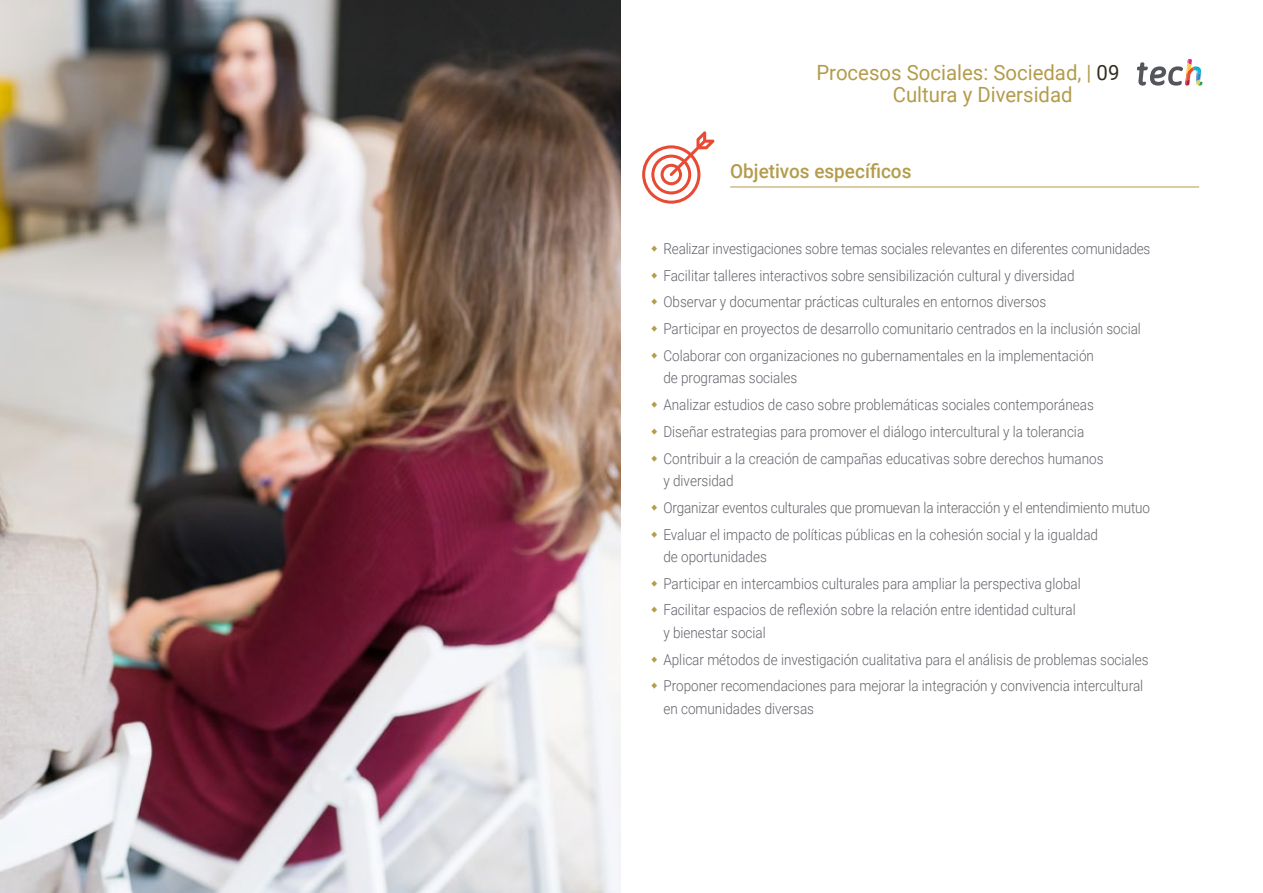
<style>
.page{position:relative;width:1263px;height:893px;background:#fff}
.page>*{position:absolute;margin:0;border:0;box-sizing:border-box;transform-origin:0 0}
.t1{font:21px/22.5px "Roboto";color:#b49c4b}
.t2{font:500 19.5px "Roboto";color:#b49c4b}
.t3{font:300 15px/26.7px "Roboto";color:#61646a;scale:.9 1}
.s1{color:#312e20}
</style>
<div class="page">
<img style="left:0;top:0;width:621px;height:893px">
<hr style="left:730px;top:187px;width:469px;height:1px;background:#b49c4b">
<svg style="left:642px;top:131px;width:72px;height:73px"></svg>
<svg style="left:1137px;top:59px;width:65px;height:27px"></svg>
<h1 class="t1" style="left:893px;top:60px;width:228px;text-indent:-76px">Procesos Sociales: Sociedad, | <span class="s1">09<br></span>Cultura y Diversidad</h1>
<h2 class="t2" style="left:730px;top:158px;width:183px">Objetivos específicos</h2>
<p class="t3" style="left:663px;top:235px;width:543px">Realizar investigaciones sobre temas sociales relevantes en diferentes comunidades Facilitar talleres interactivos sobre sensibilización cultural y diversidad<br>Observar y documentar prácticas culturales en entornos diversos<br>Participar en proyectos de desarrollo comunitario centrados en la inclusión social Colaborar con organizaciones no gubernamentales en la implementación</p>
<p class="t3" style="left:663px;top:364px;width:491px">de programas sociales<br>Analizar estudios de caso sobre problemáticas sociales contemporáneas Diseñar estrategias para promover el diálogo intercultural y la tolerancia Contribuir a la creación de campañas educativas sobre derechos humanos</p>
<p class="t3" style="left:663px;top:467px;width:542px">y diversidad<br>Organizar eventos culturales que promuevan la interacción y el entendimiento mutuo<br>Evaluar el impacto de políticas públicas en la cohesión social y la igualdad</p>
<p class="t3" style="left:663px;top:543px;width:465px">de oportunidades<br>Participar en intercambios culturales para ampliar la perspectiva global<br>Facilitar espacios de reflexión sobre la relación entre identidad cultural</p>
<p class="t3" style="left:663px;top:619px;width:541px">y bienestar social<br>Aplicar métodos de investigación cualitativa para el análisis de problemas sociales<br>Proponer recomendaciones para mejorar la integración y convivencia intercultural</p>
<p class="t3" style="left:663px;top:695px;width:169px">en comunidades diversas</p>
</div>
